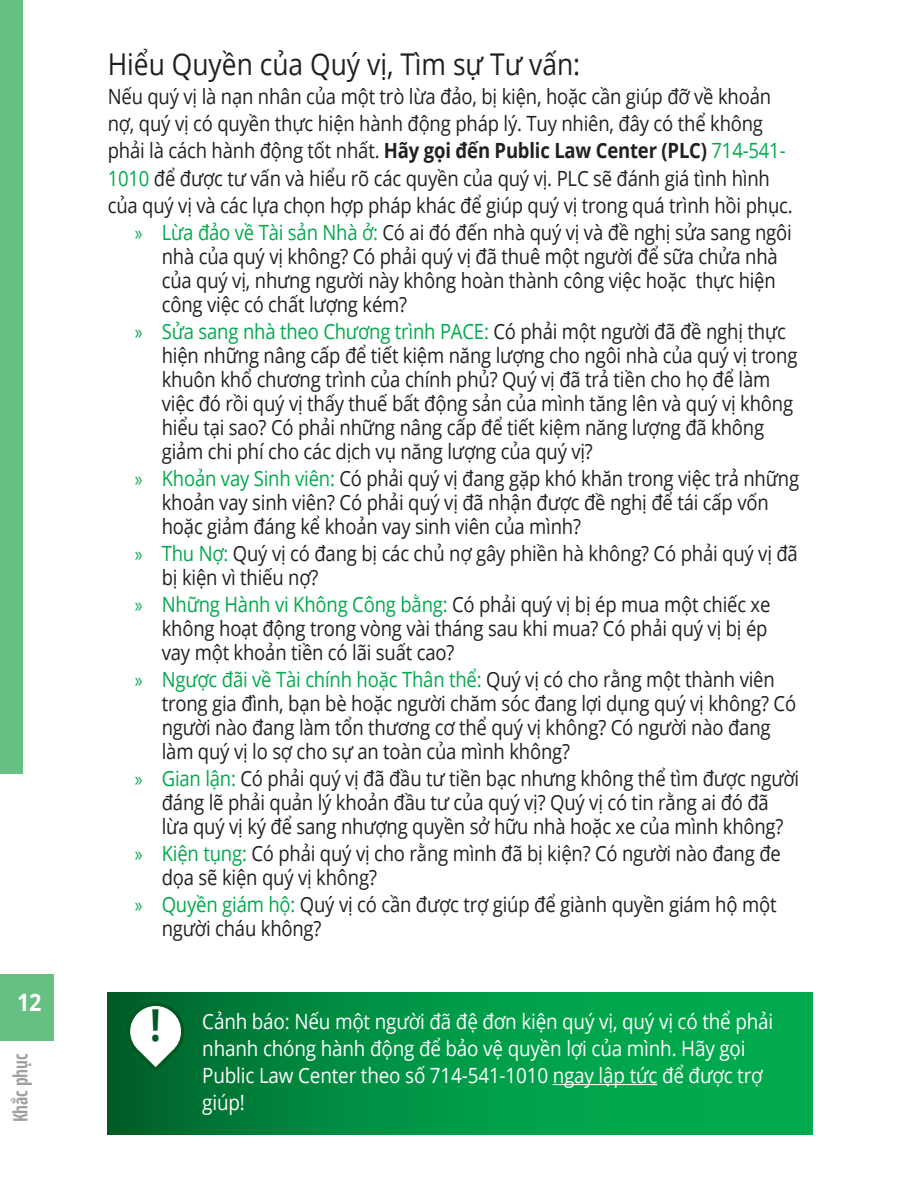
<style>
.page{position:relative;width:919px;height:1188px;background:#fff}
.page>*{position:absolute;margin:0;border:0;box-sizing:border-box;transform-origin:0 0}
.t1{font:700 condensed 44.1px "Open Sans";color:#005923;scale:.9 1}
.H1_20{font:30px "Open Sans";color:#231f20;scale:.88 1}
.t2{font:700 24px "Open Sans";color:#fff;scale:.9 1}
.t3{font:21px/24px "Open Sans";letter-spacing:-.01em;color:#231f20;scale:.88 1}
.t4{font:21px/27px "Open Sans";letter-spacing:-.01em;color:#fff;scale:.9 1}
.t5{font:700 condensed 19.5px "Open Sans";letter-spacing:-.01em;color:#9d9fa2;scale:.9 1}
.s1{font-weight:700}
.s2{color:#00a94d}
.s3{font-family:"Myriad Pro";color:#00a94d}
</style>
<div class="page">
<div style="left:0;top:974px;width:54px;height:67px;background:#65c082"></div>
<div style="left:0;top:0;width:22px;height:773px;background:#65c082"></div>
<svg style="left:108px;top:993px;width:704px;height:141px;background:#009444"></svg>
<hr style="left:553px;top:1084px;width:104px;height:1px;background:#fff">
<svg style="left:125px;top:1001px;width:61px;height:73px"></svg>
<p class="t2" style="left:17px;top:985px;width:29px">12</p>
<p class="t5" style="left:7px;top:1122px;width:78px;rotate:-90deg">Khắc phục</p>
<p class="H1_20" style="left:108px;top:43px;width:538px">Hiểu Quyền của Quý vị, Tìm sự Tư vấn:</p>
<p class="t3" style="left:108px;top:83px;width:780px;line-height:27px">Nếu quý vị là nạn nhân của một trò lừa đảo, bị kiện, hoặc cần giúp đỡ về khoản nợ, quý vị có quyền thực hiện hành động pháp lý. Tuy nhiên, đây có thể không phải là cách hành động tốt nhất. <span class="s1">Hãy gọi đến Public Law Center (PLC)</span> <span class="s2">714-541- 1010</span> để được tư vấn và hiểu rõ các quyền của quý vị. PLC sẽ đánh giá tình hình của quý vị và các lựa chọn hợp pháp khác để giúp quý vị trong quá trình hồi phục.</p>
<p class="t3" style="left:162px;top:219px;width:717px;text-indent:-27px"><span class="s3">»</span> <span class="s2">Lừa đảo về Tài sản Nhà ở:</span> Có ai đó đến nhà quý vị và đề nghị sửa sang ngôi nhà của quý vị không? Có phải quý vị đã thuê một người để sữa chửa nhà của quý vị, nhưng người này không hoàn thành công việc hoặc thực hiện công việc có chất lượng kém?</p>
<p class="t3" style="left:162px;top:318px;width:724px;text-indent:-27px"><span class="s3">»</span> <span class="s2">Sửa sang nhà theo Chương trình PACE:</span> Có phải một người đã đề nghị thực hiện những nâng cấp để tiết kiệm năng lượng cho ngôi nhà của quý vị trong khuôn khổ chương trình của chính phủ? Quý vị đã trả tiền cho họ để làm việc đó rồi quý vị thấy thuế bất động sản của mình tăng lên và quý vị không hiểu tại sao? Có phải những nâng cấp để tiết kiệm năng lượng đã không giảm chi phí cho các dịch vụ năng lượng của quý vị?</p>
<p class="t3" style="left:162px;top:465px;width:726px;text-indent:-27px"><span class="s3">»</span> <span class="s2">Khoản vay Sinh viên:</span> Có phải quý vị đang gặp khó khăn trong việc trả những khoản vay sinh viên? Có phải quý vị đã nhận được đề nghị để tái cấp vốn hoặc giảm đáng kể khoản vay sinh viên của mình?</p>
<p class="t3" style="left:162px;top:540px;width:724px;text-indent:-27px"><span class="s3">»</span> <span class="s2">Thu Nợ:</span> Quý vị có đang bị các chủ nợ gây phiền hà không? Có phải quý vị đã bị kiện vì thiếu nợ?</p>
<p class="t3" style="left:162px;top:591px;width:693px;text-indent:-27px"><span class="s3">»</span> <span class="s2">Những Hành vi Không Công bằng:</span> Có phải quý vị bị ép mua một chiếc xe không hoạt động trong vòng vài tháng sau khi mua? Có phải quý vị bị ép vay một khoản tiền có lãi suất cao?</p>
<p class="t3" style="left:162px;top:666px;width:722px;text-indent:-27px"><span class="s3">»</span> <span class="s2">Ngược đãi về Tài chính hoặc Thân thể:</span> Quý vị có cho rằng một thành viên trong gia đình, bạn bè hoặc người chăm sóc đang lợi dụng quý vị không? Có người nào đang làm tổn thương cơ thể quý vị không? Có người nào đang làm quý vị lo sợ cho sự an toàn của mình không?</p>
<p class="t3" style="left:135px;top:765px;width:756px;text-align:center"><span class="s3">»</span> <span class="s2">Gian lận:</span> Có phải quý vị đã đầu tư tiền bạc nhưng không thể tìm được người đáng lẽ phải quản lý khoản đầu tư của quý vị? Quý vị có tin rằng ai đó đã<br>lừa quý vị ký để sang nhượng quyền sở hữu nhà hoặc xe của mình không?</p>
<p class="t3" style="left:162px;top:840px;width:705px;text-indent:-27px"><span class="s3">»</span> <span class="s2">Kiện tụng:</span> Có phải quý vị cho rằng mình đã bị kiện? Có người nào đang đe dọa sẽ kiện quý vị không?</p>
<p class="t3" style="left:162px;top:891px;width:700px;text-indent:-27px"><span class="s3">»</span> <span class="s2">Quyền giám hộ:</span> Quý vị có cần được trợ giúp để giành quyền giám hộ một người cháu không?</p>
<p class="t1" style="left:150px;top:994px;width:13px">!</p>
<p class="t4" style="left:202px;top:1007px;width:636px">Cảnh báo: Nếu một người đã đệ đơn kiện quý vị, quý vị có thể phải nhanh chóng hành động để bảo vệ quyền lợi của mình. Hãy gọi Public Law Center theo số 714-541-1010 ngay lập tức để được trợ giúp!</p>
</div>
